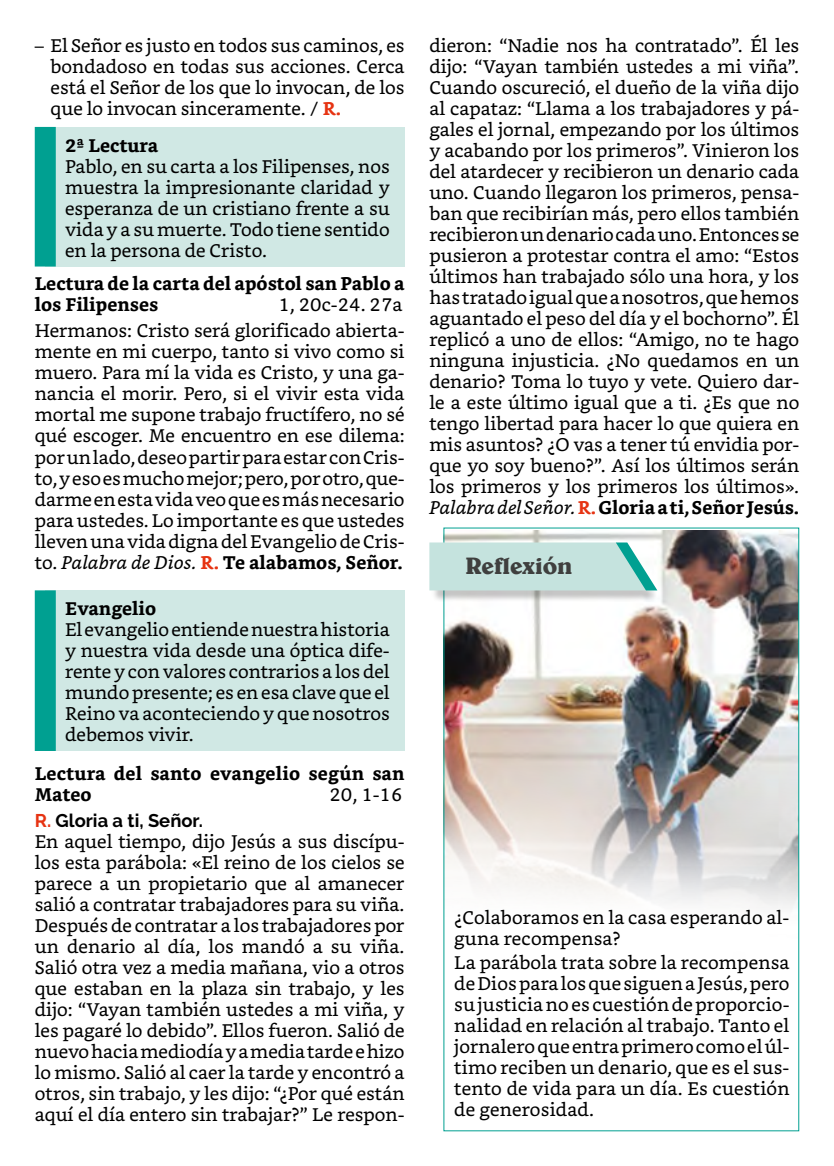
<style>
.page{position:relative;width:834px;height:1166px;background:#fff}
.page>*{position:absolute;margin:0;border:0;box-sizing:border-box;transform-origin:0 0}
.t1{font:700 23.8px "Belwe BT";letter-spacing:-.02em;color:#3f3f3e}
.t2{font:18.38px/21px "Bookerly";color:#000;text-align:justify}
.t3{font:700 18.38px/21px "Bookerly";color:#000}
.t4{font:700 18.38px "Raleway";color:#000}
.s1{font-weight:700;color:#e63312}
.s2{font-style:italic}
.s3{font-weight:700}
.s4{color:#e63312}
</style>
<div class="page">
<div style="left:45px;top:127px;width:359px;height:139px;background:#d0e8e4"></div>
<div style="left:35px;top:127px;width:21px;height:139px;background:#00a091"></div>
<div style="left:45px;top:590px;width:359px;height:161px;background:#d0e8e4"></div>
<div style="left:35px;top:590px;width:21px;height:161px;background:#00a091"></div>
<img style="left:445px;top:531px;width:352px;height:378px">
<div style="left:431px;top:545px;width:227px;height:57px;background:#000;opacity:.23"></div>
<svg style="left:429px;top:542px;width:228px;height:48px;background:#bfe1dc"></svg>
<p class="t2" style="left:51px;top:35px;width:355px;text-indent:-16px">– El Señor es justo en todos sus caminos, es bondadoso en todas sus acciones. Cerca está el Señor de los que lo invocan, de los que lo invocan sinceramente. / <span class="s1">R.</span></p>
<p class="t3" style="left:65px;top:135px;width:94px">2ª Lectura</p>
<p class="t2" style="left:65px;top:156px;width:326px">Pablo, en su carta a los Filipenses, nos muestra la impresionante claridad y esperanza de un cristiano frente a su vida y a su muerte. Todo tiene sentido en la persona de Cristo.</p>
<p class="t3" style="left:35px;top:274px;width:371px">Lectura de la carta del apóstol san Pablo a los Filipenses</p>
<p class="t2" style="left:35px;top:292px;width:371px;line-height:25.9px;text-align:right">1, 20c-24. 27a<br>Hermanos: Cristo será glorificado abierta-</p>
<p class="t2" style="left:35px;top:342px;width:371px">mente en mi cuerpo, tanto si vivo como si muero. Para mí la vida es Cristo, y una ga&shy;nancia el morir. Pero, si el vivir esta vida mortal me supone trabajo fructífero, no sé qué escoger. Me encuentro en ese dilema: por un lado, deseo partir para estar con Cris&shy;to, y eso es mucho mejor; pero, por otro, que&shy;darme en esta vida veo que es más necesario para ustedes. Lo importante es que ustedes lleven una vida digna del Evangelio de Cris&shy;to. <span class="s2">Palabra de Dios.</span> <span class="s1">R.</span> <span class="s3">Te alabamos, Señor.</span></p>
<p class="t3" style="left:65px;top:598px;width:92px">Evangelio</p>
<p class="t2" style="left:65px;top:619px;width:326px">El evangelio entiende nuestra historia y nuestra vida desde una óptica dife&shy;rente y con valores contrarios a los del mundo presente; es en esa clave que el Reino va aconteciendo y que nosotros debemos vivir.</p>
<p class="t3" style="left:35px;top:763px;width:371px">Lectura del santo evangelio según san<br>Mateo</p>
<p class="t2" style="left:329px;top:784px;width:74px">20, 1-16</p>
<p class="t4" style="left:35px;top:810px;width:170px"><span class="s4">R.</span> Gloria a ti, Señor.</p>
<p class="t2" style="left:35px;top:831px;width:371px">En aquel tiempo, dijo Jesús a sus discípu&shy;los esta parábola: «El reino de los cielos se parece a un propietario que al amanecer salió a contratar trabajadores para su viña.<br>Después de contratar a los trabajadores por un denario al día, los mandó a su viña.<br>Salió otra vez a media mañana, vio a otros que estaban en la plaza sin trabajo, y les dijo: “Vayan también ustedes a mi viña, y les pagaré lo debido”. Ellos fueron. Salió de nuevo hacia mediodía y a media tarde e hizo lo mismo. Salió al caer la tarde y encontró a otros, sin trabajo, y les dijo: “¿Por qué están aquí el día entero sin trabajar?” Le respon-</p>
<p class="t2" style="left:429px;top:35px;width:371px">dieron: “Nadie nos ha contratado”. Él les dijo: “Vayan también ustedes a mi viña”.<br>Cuando oscureció, el dueño de la viña dijo al capataz: “Llama a los trabajadores y pá&shy;gales el jornal, empezando por los últimos y acabando por los primeros”. Vinieron los del atardecer y recibieron un denario cada uno. Cuando llegaron los primeros, pensa&shy;ban que recibirían más, pero ellos también recibieron un denario cada uno. Entonces se pusieron a protestar contra el amo: “Estos últimos han trabajado sólo una hora, y los has tratado igual que a nosotros, que hemos aguantado el peso del día y el bochorno”. Él replicó a uno de ellos: “Amigo, no te hago ninguna injusticia. ¿No quedamos en un denario? Toma lo tuyo y vete. Quiero dar&shy;le a este último igual que a ti. ¿Es que no tengo libertad para hacer lo que quiera en mis asuntos? ¿O vas a tener tú envidia por&shy;que yo soy bueno?”. Así los últimos serán los primeros y los primeros los últimos».<br><span class="s2">Palabra del Señor.</span><span class="s1">R.</span><span class="s3">Gloria a ti, Señor Jesús.</span></p>
<p class="t1" style="left:465px;top:551px;width:109px">Reflexión</p>
<p class="t2" style="left:454px;top:907px;width:337px">¿Colaboramos en la casa esperando al&shy;guna recompensa?</p>
<p class="t2" style="left:454px;top:952px;width:337px">La parábola trata sobre la recompensa de Dios para los que siguen a Jesús, pero su justicia no es cuestión de proporcio&shy;nalidad en relación al trabajo. Tanto el jornalero que entra primero como el úl&shy;timo reciben un denario, que es el sus&shy;tento de vida para un día. Es cuestión de generosidad.</p>
</div>
